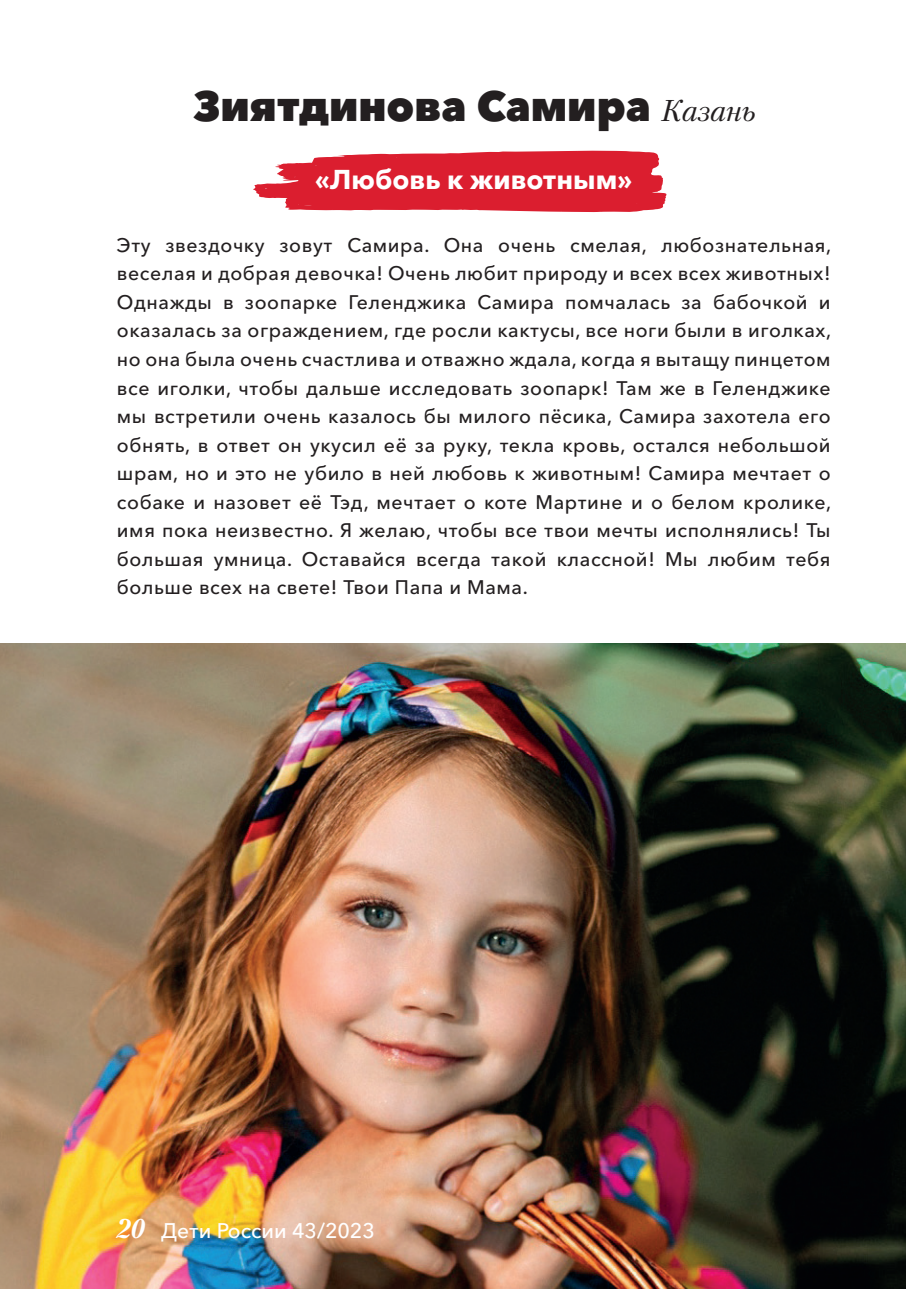
<style>
.page{position:relative;width:906px;height:1289px;background:#fff}
.page>*{position:absolute;margin:0;border:0;box-sizing:border-box;transform-origin:0 0}
.t1{font:800 42px "Avenir Next Cyr";color:#231f20}
.t2{font:700 27px "Avenir Next Cyr";color:#fff}
.t3{font:500 21px "Avenir Next Cyr";color:#fff}
.t4{font:500 19.5px/28.5px "Avenir Next Cyr";letter-spacing:.03em;color:#231f20;text-align:justify}
.s1{font-family:"Petersburg C";font-weight:400;font-style:italic;font-size:30px}
.s2{font-family:"Petersburg C";font-weight:700;font-style:italic;font-size:27px}
</style>
<div class="page">
<svg style="left:253px;top:150px;width:414px;height:63px"></svg>
<img style="left:0;top:643px;width:906px;height:645px">
<h1 class="t1" style="left:194px;top:80px;width:563px">Зиятдинова Самира <span class="s1">Казань</span></h1>
<h2 class="t2" style="left:315px;top:163px;width:318px">«Любовь к животным»</h2>
<p class="t4" style="left:117px;top:231px;width:716px">Эту звездочку зовут Самира. Она очень смелая, любознательная, веселая и добрая девочка! Очень любит природу и всех всех животных!<br>Однажды в зоопарке Геленджика Самира помчалась за бабочкой и оказалась за ограждением, где росли кактусы, все ноги были в иголках, но она была очень счастлива и отважно ждала, когда я вытащу пинцетом все иголки, чтобы дальше исследовать зоопарк! Там же в Геленджике мы встретили очень казалось бы милого пёсика, Самира захотела его обнять, в ответ он укусил её за руку, текла кровь, остался небольшой шрам, но и это не убило в ней любовь к животным! Самира мечтает о собаке и назовет её Тэд, мечтает о коте Мартине и о белом кролике, имя пока неизвестно. Я желаю, чтобы все твои мечты исполнялись! Ты большая умница. Оставайся всегда такой классной! Мы любим тебя больше всех на свете! Твои Папа и Мама.</p>
<p class="t3" style="left:117px;top:1217px;width:259px"><span class="s2">20</span> Дети России 43/2023</p>
</div>
